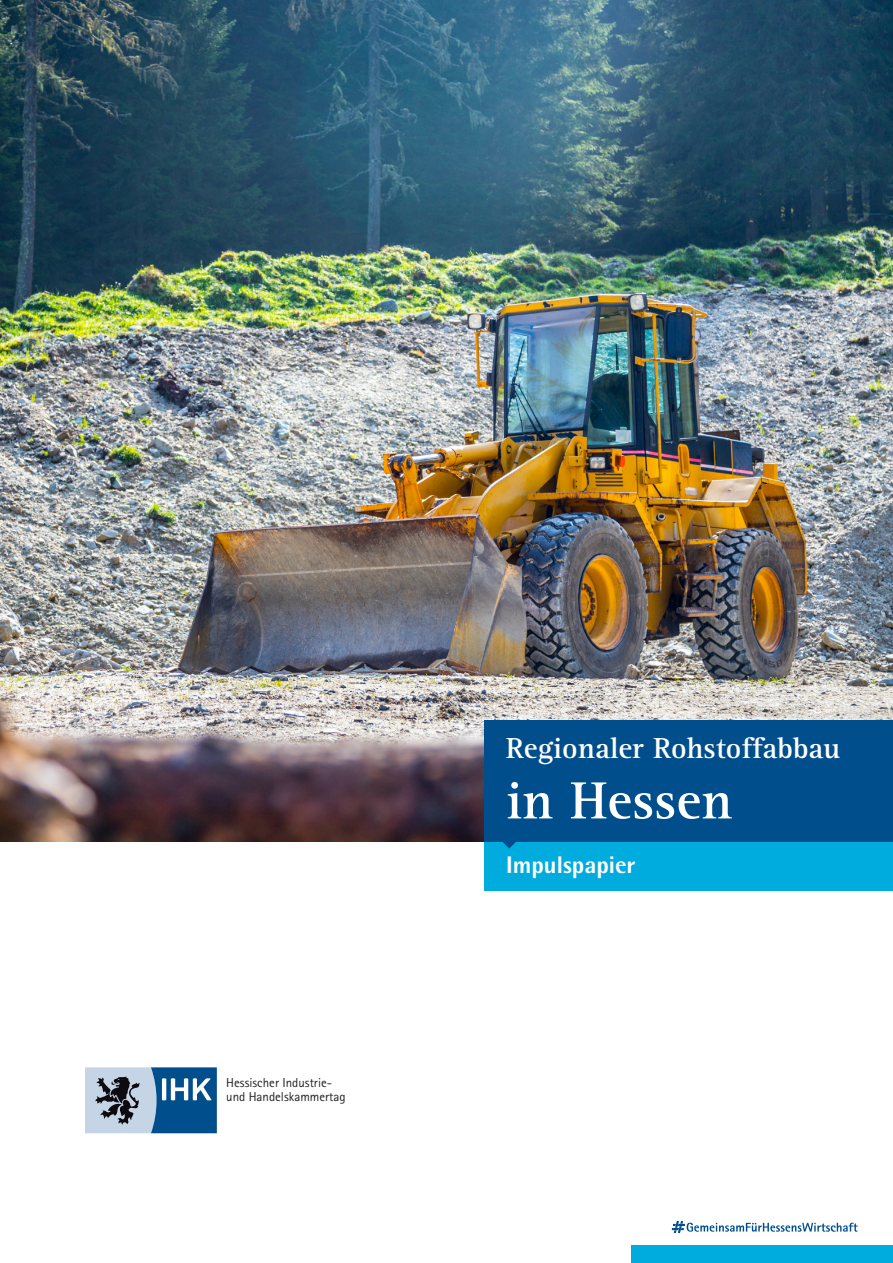
<style>
.page{position:relative;width:893px;height:1263px;background:#fff}
.page>*{position:absolute;margin:0;border:0;box-sizing:border-box;transform-origin:0 0}
.t1{font:700 54px "Rotis Serif Pro";color:#fff}
.t2{font:700 30px "Rotis Serif Pro";color:#fff}
.Titel_Subline{font:800 24px "Rotis Semi Sans Pro";color:#fff}
.t3{font:12.9px/13.5px "Agfa Rotis Sans Serif";color:#231f20}
</style>
<div class="page">
<svg style="left:85px;top:1067px;width:132px;height:66px;background:#658cac"></svg>
<div style="left:631px;top:1246px;width:262px;height:17px;background:#00acdd"></div>
<svg style="left:672px;top:1221px;width:186px;height:12px"></svg>
<img style="left:0;top:0;width:893px;height:842px">
<div style="left:485px;top:720px;width:408px;height:122px;background:#004f8c"></div>
<div style="left:485px;top:842px;width:408px;height:48px;background:#00acdd"></div>
<svg style="left:503px;top:842px;width:13px;height:6px"></svg>
<p class="t3" style="left:226px;top:1076px;width:121px">Hessischer Industrie&shy;und Handelskammertag</p>
<p class="t2" style="left:506px;top:730px;width:336px">Regionaler Rohstoffabbau</p>
<p class="t1" style="left:506px;top:767px;width:228px">in Hessen</p>
<p class="Titel_Subline" style="left:506px;top:850px;width:131px">Impulspapier</p>
</div>
